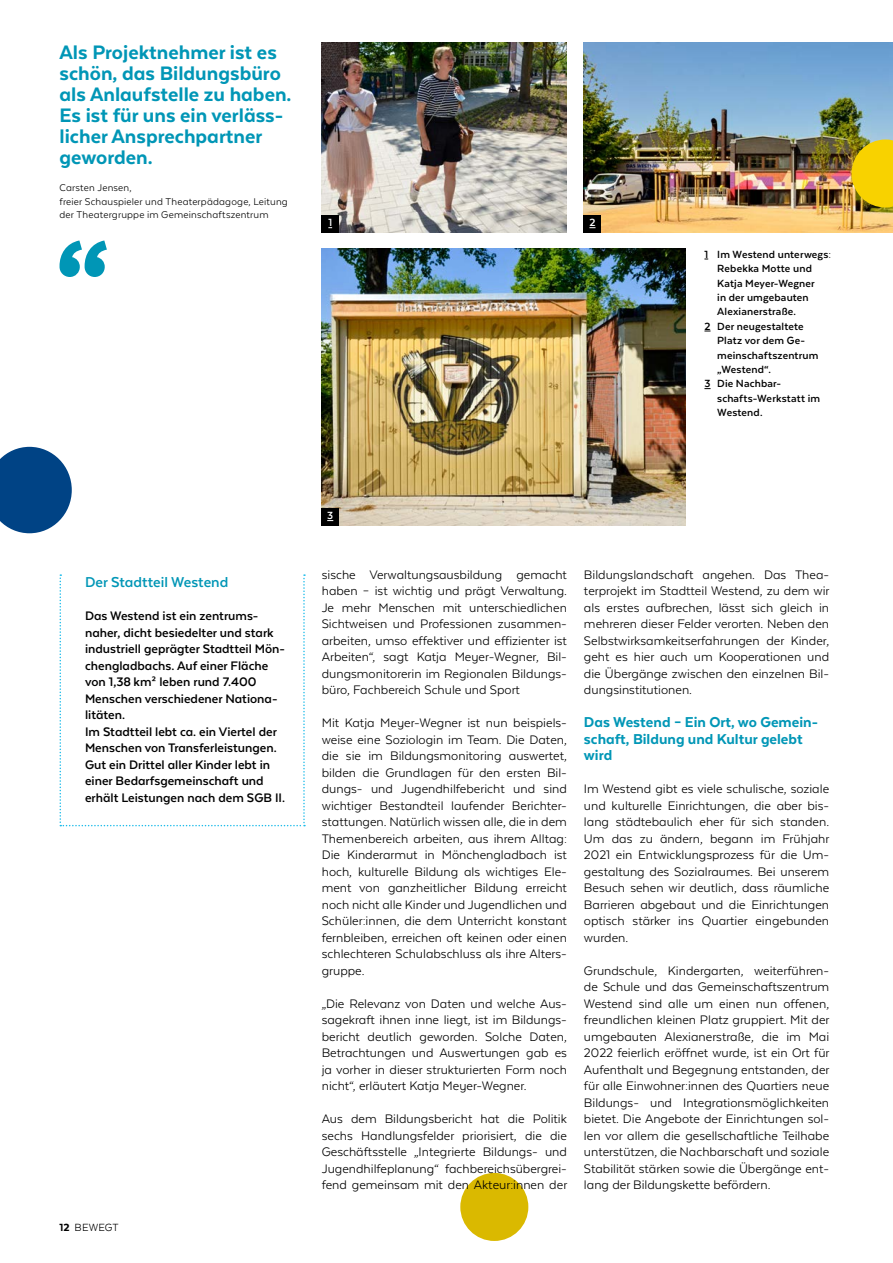
<style>
.page{position:relative;width:893px;height:1263px;background:#fff}
.page>*{position:absolute;margin:0;border:0;box-sizing:border-box;transform-origin:0 0}
.t1{font:800 22.5px/21px "Texta Alt";color:#0096b6}
.t2{font:800 16.5px/16.5px "Texta Alt";color:#0096b6}
.t3{font:700 16.5px "Texta Alt";color:#0096b6}
.t4{font:14.25px/16.5px "Texta Alt";color:#000;text-align:justify}
.t5{font:700 14.25px/16.5px "Texta Alt";color:#000}
.t6{font:700 12px/14.4px "Texta";letter-spacing:.015em;color:#000}
.t7{font:12px "Texta Alt";letter-spacing:.01em;color:#000}
.t8{font:700 12px "Texta";color:#fff}
.t9{font:11.25px/13.5px "Texta Alt";letter-spacing:.015em;color:#000}
.s1{font-weight:800}
</style>
<div class="page">
<div style="left:460px;top:1173px;width:68px;height:68px;background:#dab900;border-radius:50%"></div>
<svg style="left:60px;top:240px;width:47px;height:37px"></svg>
<svg style="left:60px;top:574px;width:245px;height:252px"></svg>
<img style="left:322px;top:249px;width:364px;height:276px">
<img style="left:322px;top:43px;width:245px;height:189px">
<img style="left:584px;top:43px;width:309px;height:189px">
<div style="left:322px;top:215px;width:17px;height:17px;background:#000"></div>
<div style="left:584px;top:215px;width:17px;height:17px;background:#000"></div>
<div style="left:322px;top:508px;width:17px;height:17px;background:#000"></div>
<svg style="left:851px;top:139px;width:42px;height:69px"></svg>
<svg style="left:0;top:447px;width:72px;height:86px"></svg>
<p class="t1" style="left:60px;top:42px;width:233px">Als Projektnehmer ist es schön, das Bildungsbüro als Anlaufstelle zu haben.<br>Es ist für uns ein verläss&shy;licher Ansprechpartner geworden.</p>
<p class="t9" style="left:60px;top:181px;width:74px">Carsten Jensen,</p>
<p class="t9" style="left:60px;top:195px;width:230px">freier Schauspieler und Theaterpädagoge, Leitung der Theatergruppe im Gemeinschaftszentrum</p>
<p class="t8" style="left:328px;top:217px;width:5px">1</p>
<p class="t8" style="left:589px;top:217px;width:8px">2</p>
<p class="t6" style="left:717px;top:247px;width:115px;text-indent:-13px">1 Im Westend unterwegs:<br>Rebekka Motte und<br>Katja Meyer-Wegner<br>in der umgebauten<br>Alexianerstraße.</p>
<p class="t6" style="left:717px;top:319px;width:103px;text-indent:-13px">2 Der neugestaltete<br>Platz vor dem Ge&shy;meinschaftszentrum „Westend“.</p>
<p class="t6" style="left:717px;top:376px;width:104px;text-indent:-13px">3 Die Nachbar&shy;schafts-Werkstatt im<br>Westend.</p>
<p class="t3" style="left:85px;top:574px;width:145px">Der Stadtteil Westend</p>
<p class="t5" style="left:85px;top:607px;width:202px">Das Westend ist ein zentrums&shy;naher, dicht besiedelter und stark industriell geprägter Stadtteil Mön&shy;chengladbachs. Auf einer Fläche von 1,38 km² leben rund 7.400<br>Menschen verschiedener Nationa&shy;litäten.</p>
<p class="t5" style="left:85px;top:723px;width:201px">Im Stadtteil lebt ca. ein Viertel der Menschen von Transferleistungen.<br>Gut ein Drittel aller Kinder lebt in einer Bedarfsgemeinschaft und erhält Leistungen nach dem SGB II.</p>
<p class="t7" style="left:60px;top:1221px;width:61px"><span class="s1">12</span> BEWEGT</p>
<p class="t8" style="left:327px;top:510px;width:8px">3</p>
<p class="t4" style="left:322px;top:566px;width:247px">sische Verwaltungsausbildung gemacht haben – ist wichtig und prägt Verwaltung.<br>Je mehr Menschen mit unterschiedlichen Sichtweisen und Professionen zusammen&shy;arbeiten, umso effektiver und effizienter ist Arbeiten“, sagt Katja Meyer-Wegner, Bil&shy;dungsmonitorerin im Regionalen Bildungs&shy;büro, Fachbereich Schule und Sport</p>
<p class="t4" style="left:322px;top:715px;width:247px">Mit Katja Meyer-Wegner ist nun beispiels&shy;weise eine Soziologin im Team. Die Daten, die sie im Bildungsmonitoring auswertet, bilden die Grundlagen für den ersten Bil&shy;dungs- und Jugendhilfebericht und sind wichtiger Bestandteil laufender Berichter&shy;stattungen. Natürlich wissen alle, die in dem Themenbereich arbeiten, aus ihrem Alltag:<br>Die Kinderarmut in Mönchengladbach ist hoch, kulturelle Bildung als wichtiges Ele&shy;ment von ganzheitlicher Bildung erreicht noch nicht alle Kinder und Jugendlichen und Schüler:innen, die dem Unterricht konstant fernbleiben, erreichen oft keinen oder einen schlechteren Schulabschluss als ihre Alters&shy;gruppe.</p>
<p class="t4" style="left:322px;top:995px;width:247px">„Die Relevanz von Daten und welche Aus&shy;sagekraft ihnen inne liegt, ist im Bildungs&shy;bericht deutlich geworden. Solche Daten, Betrachtungen und Auswertungen gab es ja vorher in dieser strukturierten Form noch nicht“, erläutert Katja Meyer-Wegner.</p>
<p class="t4" style="left:322px;top:1111px;width:247px">Aus dem Bildungsbericht hat die Politik sechs Handlungsfelder priorisiert, die die Geschäftsstelle „Integrierte Bildungs- und Jugendhilfeplanung“ fachbereichsübergrei&shy;fend gemeinsam mit den Akteur:innen der</p>
<p class="t4" style="left:584px;top:566px;width:247px">Bildungslandschaft angehen. Das Thea&shy;terprojekt im Stadtteil Westend, zu dem wir als erstes aufbrechen, lässt sich gleich in mehreren dieser Felder verorten. Neben den Selbstwirksamkeitserfahrungen der Kinder, geht es hier auch um Kooperationen und die Übergänge zwischen den einzelnen Bil&shy;dungsinstitutionen.</p>
<p class="t2" style="left:584px;top:714px;width:235px">Das Westend – Ein Ort, wo Gemein&shy;schaft, Bildung und Kultur gelebt wird</p>
<p class="t4" style="left:584px;top:781px;width:247px">Im Westend gibt es viele schulische, soziale und kulturelle Einrichtungen, die aber bis&shy;lang städtebaulich eher für sich standen.<br>Um das zu ändern, begann im Frühjahr 2021 ein Entwicklungsprozess für die Um&shy;gestaltung des Sozialraumes. Bei unserem Besuch sehen wir deutlich, dass räumliche Barrieren abgebaut und die Einrichtungen optisch stärker ins Quartier eingebunden wurden.</p>
<p class="t4" style="left:584px;top:962px;width:247px">Grundschule, Kindergarten, weiterführen&shy;de Schule und das Gemeinschaftszentrum Westend sind alle um einen nun offenen, freundlichen kleinen Platz gruppiert. Mit der umgebauten Alexianerstraße, die im Mai 2022 feierlich eröffnet wurde, ist ein Ort für Aufenthalt und Begegnung entstanden, der für alle Einwohner:innen des Quartiers neue Bildungs- und Integrationsmöglichkeiten bietet. Die Angebote der Einrichtungen sol&shy;len vor allem die gesellschaftliche Teilhabe unterstützen, die Nachbarschaft und soziale Stabilität stärken sowie die Übergänge ent&shy;lang der Bildungskette befördern.</p>
</div>
